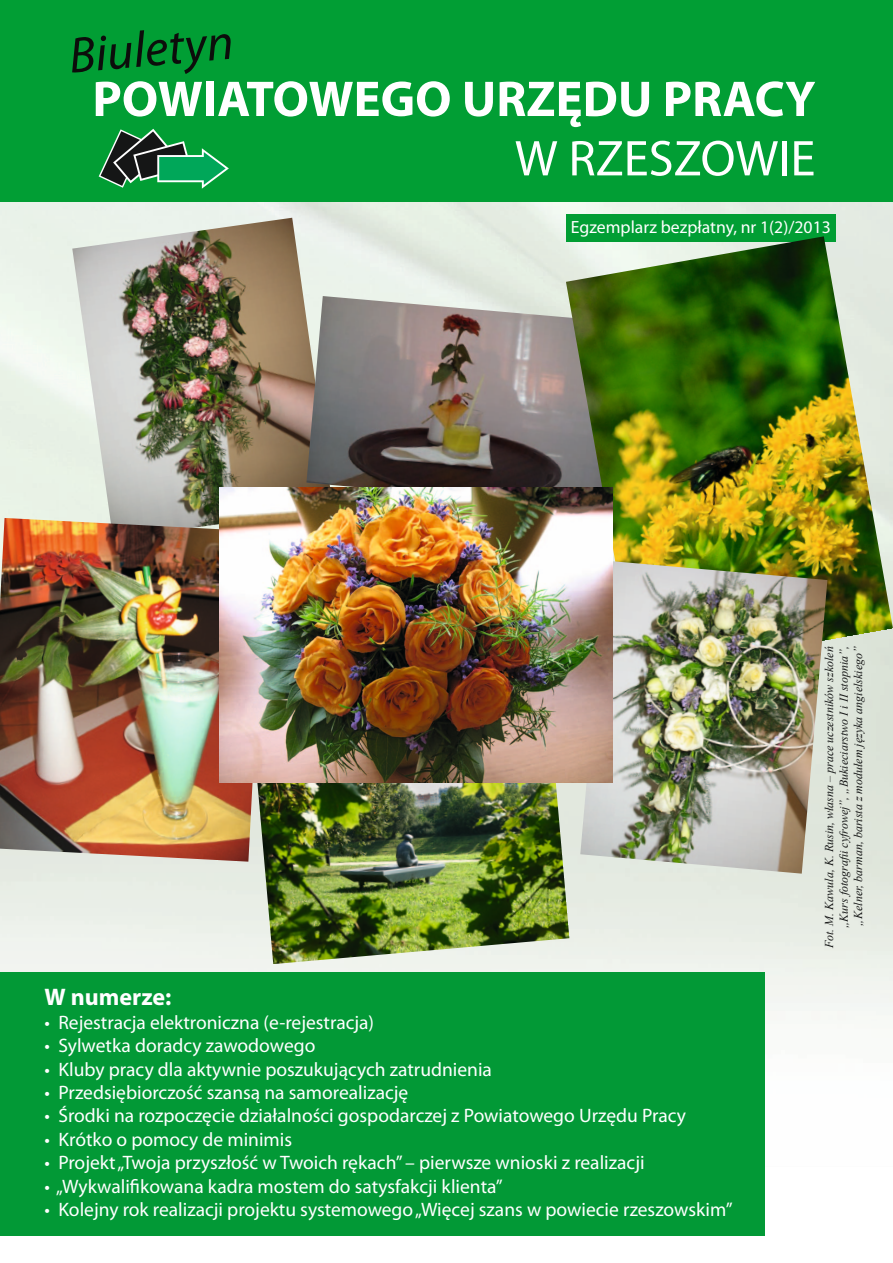
<style>
.page{position:relative;width:893px;height:1263px;background:#fff}
.page>*{position:absolute;margin:0;border:0;box-sizing:border-box;transform-origin:0 0}
.t1{font:700 50.7px "Myriad Pro";color:#fff}
.t2{font:50.7px "Myriad Pro";color:#fff}
.t3{font:italic 50.7px "Myriad Pro";color:#0c0d0b}
.t4{font:700 24px "Myriad Pro";color:#fff}
.t5{font:19.5px "Myriad Pro";color:#fff}
.t6{font:17.7px "Myriad Pro";color:#fff}
.t7{font:italic 12px/14.4px "Times New Roman";color:#151616;text-align:justify}
</style>
<div class="page">
<img style="left:0;top:201px;width:893px;height:819px">
<div style="left:0;top:0;width:893px;height:201px;background:#019e34"></div>
<div style="left:0;top:972px;width:765px;height:263px;background:#029936"></div>
<svg style="left:99px;top:129px;width:130px;height:60px"></svg>
<div style="left:566px;top:214px;width:270px;height:28px;background:#019e34"></div>
<img style="left:72px;top:218px;width:261px;height:300px">
<img style="left:306px;top:296px;width:260px;height:191px">
<img style="left:566px;top:236px;width:327px;height:438px">
<img style="left:0;top:518px;width:256px;height:344px">
<img style="left:580px;top:561px;width:247px;height:313px">
<img style="left:256px;top:782px;width:313px;height:182px">
<img style="left:219px;top:487px;width:394px;height:295px">
<h1 class="t3" style="left:66px;top:25px;width:166px;rotate:-5deg">Biuletyn</h1>
<h1 class="t1" style="left:92px;top:66px;width:725px">POWIATOWEGO URZĘDU PRACY</h1>
<h1 class="t2" style="left:515px;top:127px;width:302px">W RZESZOWIE</h1>
<p class="t6" style="left:571px;top:216px;width:261px">Egzemplarz bezpłatny, nr 1(2)/2013</p>
<p class="t4" style="left:45px;top:981px;width:128px">W numerze:</p>
<p class="t5" style="left:45px;top:1010px;width:331px">• Rejestracja elektroniczna (e-rejestracja)</p>
<p class="t5" style="left:45px;top:1033px;width:272px">• Sylwetka doradcy zawodowego</p>
<p class="t5" style="left:45px;top:1057px;width:449px">• Kluby pracy dla aktywnie poszukujących zatrudnienia</p>
<p class="t5" style="left:45px;top:1080px;width:365px">• Przedsiębiorczość szansą na samorealizację</p>
<p class="t5" style="left:45px;top:1104px;width:643px">• Środki na rozpoczęcie działalności gospodarczej z Powiatowego Urzędu Pracy</p>
<p class="t5" style="left:45px;top:1127px;width:249px">• Krótko o pomocy de minimis</p>
<p class="t5" style="left:45px;top:1150px;width:601px">• Projekt „Twoja przyszłość w Twoich rękach” – pierwsze wnioski z realizacji</p>
<p class="t5" style="left:45px;top:1174px;width:460px">• „Wykwalifikowana kadra mostem do satysfakcji klienta”</p>
<p class="t5" style="left:45px;top:1197px;width:689px">• Kolejny rok realizacji projektu systemowego „Więcej szans w powiecie rzeszowskim”</p>
<p class="t7" style="left:822px;top:928px;width:284px;text-indent:-20px;rotate:-90deg">Fot. M. Kawula, K. Rusin, własna – prace uczestników szkoleń „Kurs fotografii cyfrowej”, „Bukieciarstwo I i II stopnia”, „Kelner, barman, barista z modułem języka angielskiego”</p>
</div>
